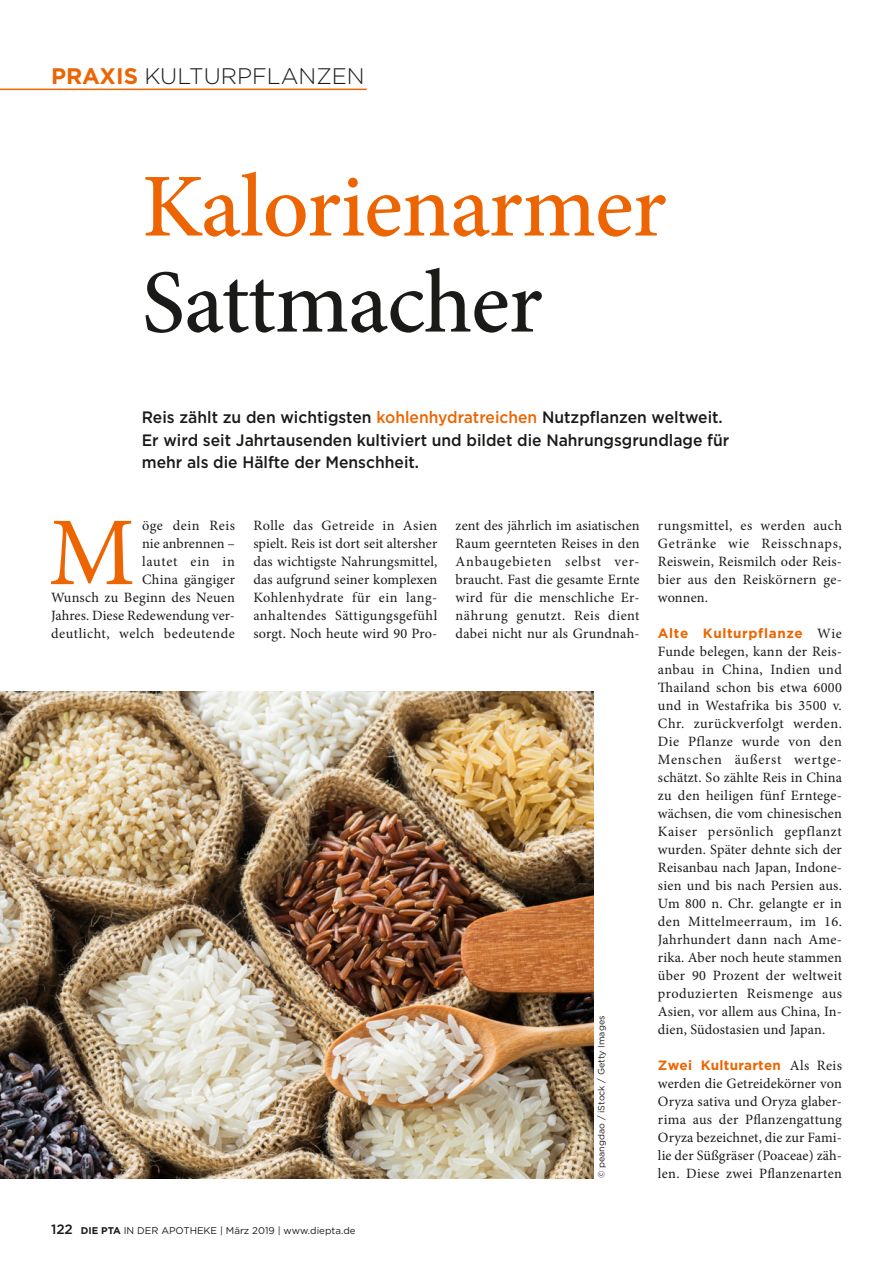
<style>
.page{position:relative;width:893px;height:1263px;background:#fff}
.page>*{position:absolute;margin:0;border:0;box-sizing:border-box;transform-origin:0 0}
.Intitial{font:97.35px "Minion Pro";color:#ec6502}
.t1{font:500 90px/96px "Minion Pro";letter-spacing:-.01em;color:#ec6502}
.Rubrik_Thema{font:300 22.5px "Gotham";color:#1a1a18}
.Vorspann{font:500 16.5px/22.5px "Gotham";color:#1a1a18;scale:.95 1}
.Grundtext{font:14.25px/18px "Minion Pro";letter-spacing:.01em;color:#1a1a18;text-align:justify}
.Intitial-2{font:14.25px/18px "Minion Pro";letter-spacing:.02em;color:#1a1a18;text-align:justify}
.Grundtext-2{font:700 13.5px "Gotham";letter-spacing:.015em;color:#ec6502}
.Grundtext-3{font:700 13.5px "Gotham";letter-spacing:.045em;color:#ec6502}
.t2{font:9.75px "Gotham";color:#1a1a18}
.Bildquelle{font:9px "Gotham";color:#1a1a18}
.s1{font-weight:700;color:#ec6502}
.s2{color:#1a1a18}
.s3{color:#ec6502}
.s4{font-family:"Minion Pro";font-weight:400;font-size:14.25px;color:#1a1a18}
.s5{font-weight:500;font-size:13.5px}
.s6{font-weight:700}
</style>
<div class="page">
<hr style="left:0;top:89px;width:367px;height:1px;background:#ec6502">
<img style="left:0;top:692px;width:593px;height:486px">
<p class="Rubrik_Thema" style="left:51px;top:62px;width:315px"><span class="s1">PRAXIS</span> KULTURPFLANZEN</p>
<p class="t1" style="left:142px;top:159px;width:526px">Kalorienarmer<br><span class="s2">Sattmacher</span></p>
<p class="Vorspann" style="left:142px;top:406px;width:620px">Reis zählt zu den wichtigsten <span class="s3">kohlenhydratreichen</span> Nutzpflanzen weltweit.<br>Er wird seit Jahrtausenden kultiviert und bildet die Nahrungsgrundlage für mehr als die Hälfte der Menschheit.</p>
<p class="Intitial-2" style="left:51px;top:517px;width:186px;text-align:right">öge dein Reis<br>nie anbrennen –<br>lautet ein in<br>China gängiger<br>Wunsch zu Beginn des Neuen<br>Jahres. Diese Redewendung ver&shy;deutlicht, welch bedeutende</p>
<p class="Intitial-2" style="left:253px;top:517px;width:186px">Rolle das Getreide in Asien spielt. Reis ist dort seit altersher das wichtigste Nahrungsmittel, das aufgrund seiner komplexen Kohlenhydrate für ein lang&shy;anhaltendes Sättigungsgefühl sorgt. Noch heute wird 90 Pro-</p>
<p class="Intitial-2" style="left:456px;top:517px;width:186px">zent des jährlich im asiatischen Raum geernteten Reises in den Anbaugebieten selbst ver&shy;braucht. Fast die gesamte Ernte wird für die menschliche Er&shy;nährung genutzt. Reis dient dabei nicht nur als Grundnah-</p>
<p class="Intitial-2" style="left:658px;top:517px;width:186px">rungsmittel, es werden auch Getränke wie Reisschnaps, Reiswein, Reismilch oder Reis&shy;bier aus den Reiskörnern ge&shy;wonnen.</p>
<p class="Intitial" style="left:48px;top:488px;width:88px">M</p>
<p class="Grundtext-3" style="left:658px;top:624px;width:186px">Alte Kulturpflanze <span class="s4">Wie</span></p>
<p class="Grundtext" style="left:658px;top:643px;width:186px">Funde belegen, kann der Reis&shy;anbau in China, Indien und Thailand schon bis etwa 6000 und in Westafrika bis 3500 v.<br>Chr. zurückverfolgt werden.<br>Die Pflanze wurde von den Menschen äußerst wertge&shy;schätzt. So zählte Reis in China zu den heiligen fünf Erntege&shy;wächsen, die vom chinesischen Kaiser persönlich gepflanzt wurden. Später dehnte sich der Reisanbau nach Japan, Indone&shy;sien und bis nach Persien aus.<br>Um 800 n. Chr. gelangte er in den Mittelmeerraum, im 16.<br>Jahrhundert dann nach Ame&shy;rika. Aber noch heute stammen über 90 Prozent der weltweit produzierten Reismenge aus Asien, vor allem aus China, In&shy;dien, Südostasien und Japan.</p>
<p class="Grundtext-2" style="left:658px;top:1056px;width:185px">Zwei Kulturarten <span class="s4">Als Reis</span></p>
<p class="Grundtext" style="left:658px;top:1075px;width:186px">werden die Getreidekörner von Oryza sativa und Oryza glaber&shy;rima aus der Pflanzengattung Oryza bezeichnet, die zur Fami&shy;lie der Süßgräser (Poaceae) zäh&shy;len. Diese zwei Pflanzenarten</p>
<p class="Bildquelle" style="left:596px;top:1178px;width:164px;rotate:-90deg">© peangdao / iStock / Getty Images</p>
<p class="t2" style="left:51px;top:1224px;width:306px"><span class="s5">122</span> <span class="s6">DIE PTA</span> IN DER APOTHEKE | März 2019 | www.diepta.de</p>
</div>
